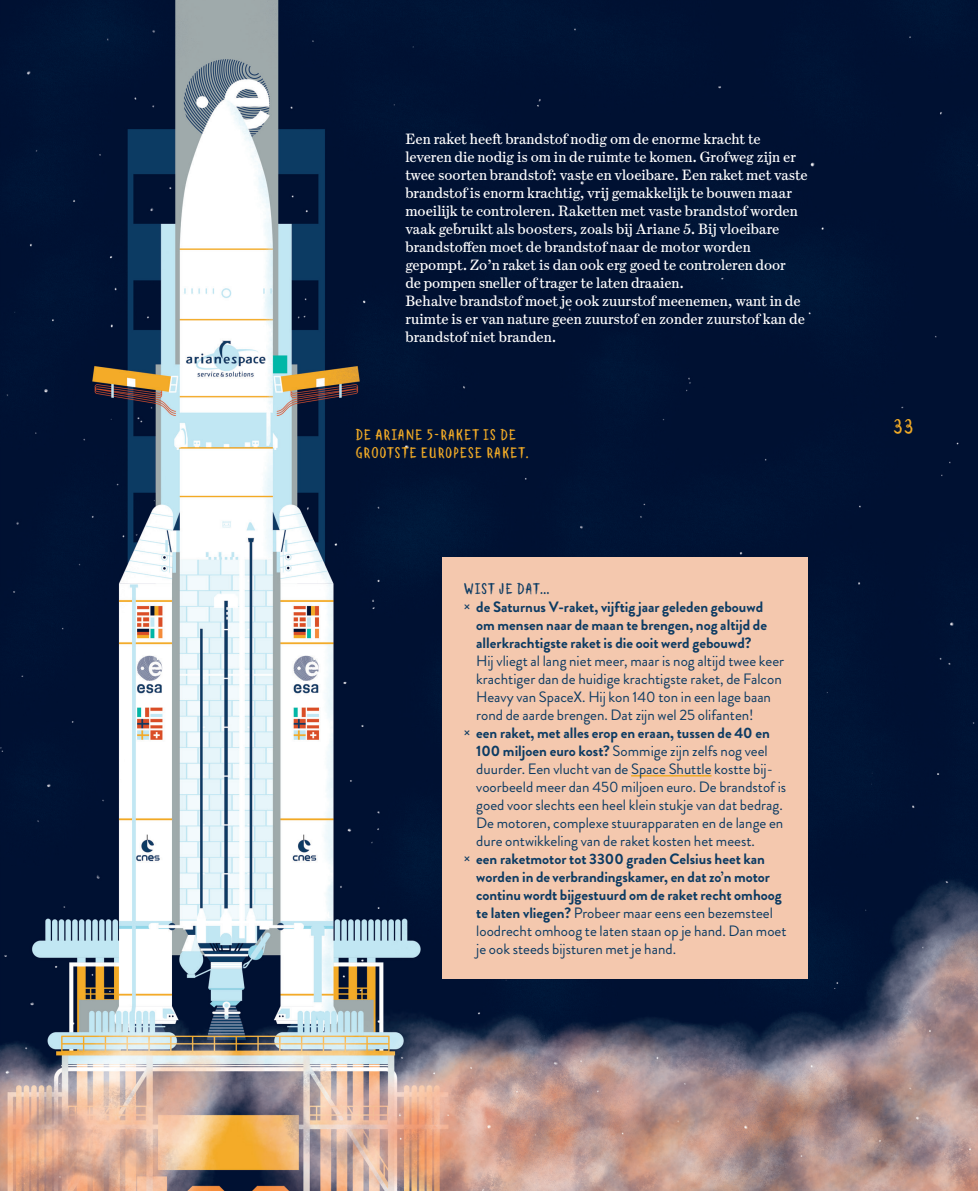
<style>
.page{position:relative;width:978px;height:1191px;background:#fff}
.page>*{position:absolute;margin:0;border:0;box-sizing:border-box;transform-origin:0 0}
.t1{font:21px "Canvas Curly Sans Combined";color:#f2ab26}
.t2{font:15px/18px "Brandon Grotesque";color:#0c3b63}
.t3{font:15px/18px "Escrow Text";color:#fff}
.t4{font:700 15px/18px "Brandon Grotesque";color:#0c3b63}
.T_Wist_je_dat{font:15px/18px "Canvas Curly Sans Combined";color:#f2ab26}
.T_Wist_je_dat-2{font:15px "Canvas Curly Sans Combined";color:#0c3b63}
.s1{font-weight:700}
.s2{font-weight:400}
</style>
<div class="page">
<img style="left:0;top:0;width:978px;height:1191px">
<div style="left:442px;top:557px;width:366px;height:421px;background:#f4c8ae"></div>
<hr style="left:631px;top:775px;width:81px;height:1px;background:#f2ab26">
<p class="t3" style="left:405px;top:129px;width:404px">Een raket heeft brandstof nodig om de enorme kracht te leveren die nodig is om in de ruimte te komen. Grofweg zijn er twee soorten brandstof: vaste en vloeibare. Een raket met vaste brandstof is enorm krachtig, vrij gemakkelijk te bouwen maar moeilijk te controleren. Raketten met vaste brandstof worden vaak gebruikt als boosters, zoals bij Ariane 5. Bij vloeibare brandstoffen moet de brandstof naar de motor worden gepompt. Zo’n raket is dan ook erg goed te controleren door<br>de pompen sneller of trager te laten draaien.</p>
<p class="t3" style="left:405px;top:291px;width:401px">Behalve brandstof moet je ook zuurstof meenemen, want in de ruimte is er van nature geen zuurstof en zonder zuurstof kan de brandstof niet branden.</p>
<p class="T_Wist_je_dat" style="left:355px;top:425px;width:175px">DE ARIANE 5- RAKET IS DE<br>GROOTSTE EUROPESE RAKET.</p>
<p class="T_Wist_je_dat-2" style="left:463px;top:580px;width:88px">WIST JE DAT…</p>
<p class="t2" style="left:476px;top:598px;width:310px;text-indent:-13px">× <span class="s1">de Saturnus V-raket, vijftig jaar geleden gebouwd om mensen naar de maan te brengen, nog altijd de allerkrachtigste raket is die ooit werd gebouwd?<br></span>Hij vliegt al lang niet meer, maar is nog altijd twee keer krachtiger dan de huidige krachtigste raket, de Falcon Heavy van SpaceX. Hij kon 140 ton in een lage baan rond de aarde brengen. Dat zijn wel 25 olifanten!</p>
<p class="t2" style="left:476px;top:724px;width:312px;text-indent:-13px">× <span class="s1">een raket, met alles erop en eraan, tussen de 40 en 100 miljoen euro kost?</span> Sommige zijn zelfs nog veel duurder. Een vlucht van de Space Shuttle kostte bij&shy;voorbeeld meer dan 450 miljoen euro. De brandstof is goed voor slechts een heel klein stukje van dat bedrag.<br>De motoren, complexe stuurapparaten en de lange en dure ontwikkeling van de raket kosten het meest.</p>
<p class="t4" style="left:476px;top:850px;width:312px;text-indent:-13px"><span class="s2">×</span> een raketmotor tot 3300 graden Celsius heet kan worden in de verbrandingskamer, en dat zo’n motor continu wordt bijgestuurd om de raket recht omhoog te laten vliegen? <span class="s2">Probeer maar eens een bezemsteel loodrecht omhoog te laten staan op je hand. Dan moet je ook steeds bijsturen met je hand.</span></p>
<p class="t1" style="left:893px;top:413px;width:23px">33</p>
</div>
